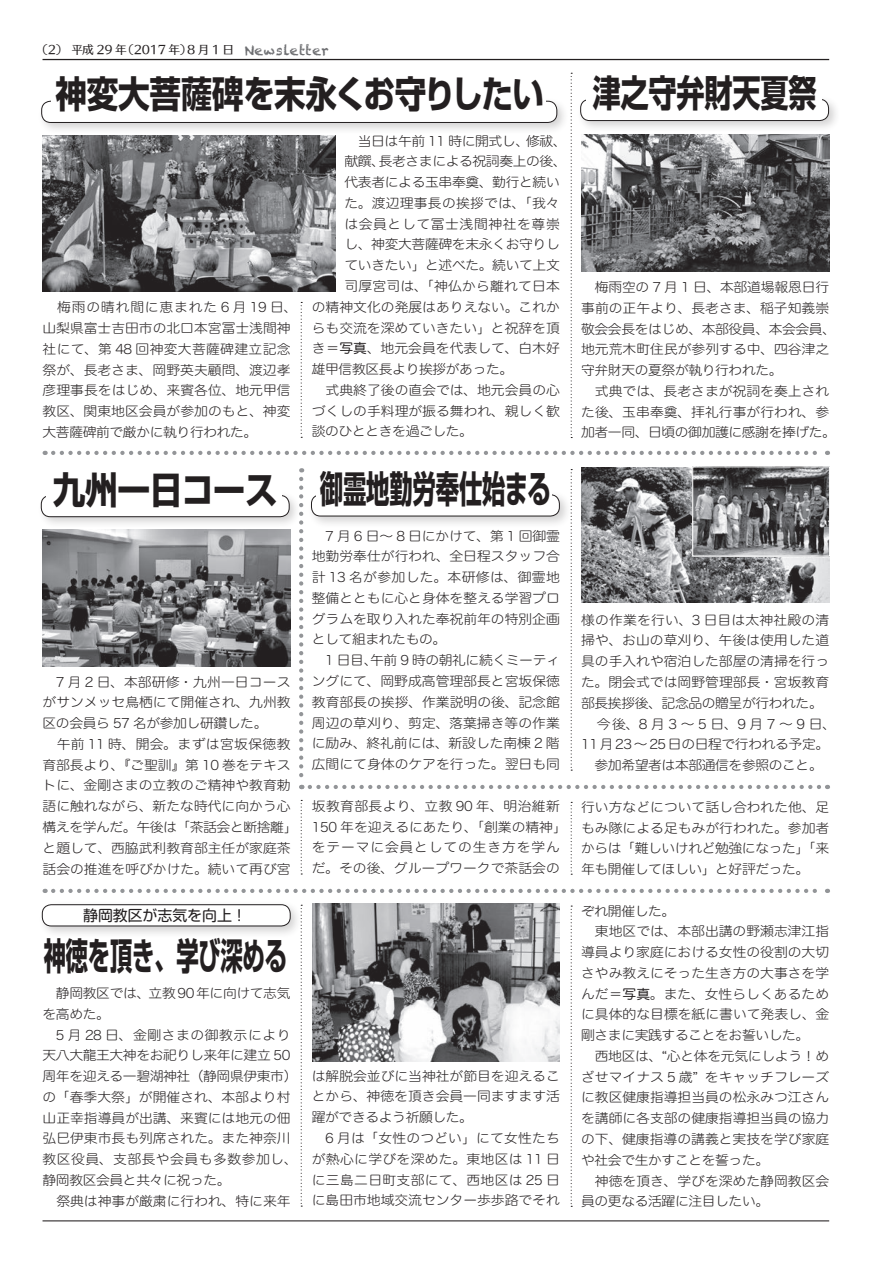
<style>
.page{position:relative;width:893px;height:1263px;background:#fff}
.page>*{position:absolute;margin:0;border:0;box-sizing:border-box;transform-origin:0 0}
.t1{font:700 37.2px "Shin Go Pr 5";letter-spacing:-.01em;color:#231f20;scale:.85 1}
.t2{font:700 37.2px "Shin Go Pr 5";letter-spacing:-.01em;color:#231f20;scale:.6 1}
.t3{font:700 37.2px "Shin Go Pr 5";letter-spacing:-.01em;color:#231f20;scale:.63 1}
.t4{font:700 37.2px "Shin Go Pr 5";letter-spacing:-.01em;color:#231f20;scale:.76 1}
.t5{font:700 37.2px "Shin Go Pr 5";letter-spacing:-.01em;color:#231f20;scale:.88 1}
.t6{font:14.85px "Soft Go Std";color:#231f20}
.t7{font:13.2px/20.7px "Hira Maru Std W2";color:#231f20;scale:1.05 1}
.t8{font:13.2px "Hira Maru Std W2";letter-spacing:-.03em;color:#231f20;scale:1.05 1}
.t9{font:13.2px "Hira Maru Std W2";letter-spacing:-.025em;color:#231f20;scale:1.05 1}
.t10{font:13.2px "Hira Maru Std W2";letter-spacing:.04em;color:#231f20;scale:1.05 1}
.t11{font:11.7px "UD Typos 510 Std";letter-spacing:-.07em;color:#231f20}
.s1{font-family:"Chalkduster";font-size:13.8px;color:#6c6d70}
.s2{font-family:"Hira Maru Std W4"}
</style>
<div class="page">
<hr style="left:43px;top:59px;width:786px;height:1px;background:#231f20">
<hr style="left:43px;top:1220px;width:786px;height:1px;background:#231f20">
<svg style="left:301px;top:939px;width:1px;height:267px"></svg>
<svg style="left:301px;top:800px;width:1px;height:74px"></svg>
<svg style="left:301px;top:302px;width:1px;height:136px"></svg>
<svg style="left:571px;top:905px;width:1px;height:302px"></svg>
<svg style="left:571px;top:802px;width:1px;height:73px"></svg>
<svg style="left:571px;top:469px;width:1px;height:302px"></svg>
<svg style="left:571px;top:73px;width:1px;height:365px"></svg>
<img style="left:312px;top:904px;width:248px;height:157px">
<img style="left:43px;top:530px;width:247px;height:137px">
<img style="left:43px;top:135px;width:293px;height:157px">
<div style="left:38px;top:900px;width:265px;height:39px;background:#231f20;opacity:.2"></div>
<div style="left:42px;top:905px;width:248px;height:21px;background:#fff;border-radius:9px"></div>
<div style="left:42px;top:904px;width:248px;height:22px;border:1px solid #231f20;border-radius:9px"></div>
<svg style="left:53px;top:889px;width:775px;height:4px"></svg>
<svg style="left:53px;top:451px;width:775px;height:4px"></svg>
<svg style="left:299px;top:479px;width:4px;height:310px"></svg>
<svg style="left:310px;top:785px;width:518px;height:4px"></svg>
<img style="left:582px;top:134px;width:247px;height:138px">
<img style="left:582px;top:467px;width:247px;height:136px">
<img style="left:694px;top:468px;width:134px;height:87px">
<div style="left:692px;top:466px;width:138px;height:91px;border:1px solid #fff"></div>
<div style="left:37px;top:97px;width:532px;height:38px;background:#231f20;opacity:.2"></div>
<div style="left:42px;top:101px;width:515px;height:21px;background:#fff;border-radius:9px"></div>
<div style="left:41px;top:101px;width:516px;height:22px;border:1px solid #231f20;border-radius:9px"></div>
<div style="left:52px;top:95px;width:494px;height:12px;background:#fff"></div>
<div style="left:307px;top:491px;width:265px;height:38px;background:#231f20;opacity:.2"></div>
<div style="left:311px;top:495px;width:248px;height:21px;background:#fff;border-radius:9px"></div>
<div style="left:311px;top:495px;width:249px;height:21px;border:1px solid #231f20;border-radius:9px"></div>
<div style="left:317px;top:487px;width:235px;height:13px;background:#fff"></div>
<div style="left:576px;top:95px;width:265px;height:38px;background:#231f20;opacity:.2"></div>
<div style="left:581px;top:99px;width:247px;height:22px;background:#fff;border-radius:9px"></div>
<div style="left:580px;top:99px;width:249px;height:22px;border:1px solid #231f20;border-radius:9px"></div>
<div style="left:586px;top:92px;width:235px;height:13px;background:#fff"></div>
<div style="left:37px;top:491px;width:265px;height:39px;background:#231f20;opacity:.2"></div>
<div style="left:41px;top:495px;width:248px;height:22px;background:#fff;border-radius:9px"></div>
<div style="left:41px;top:495px;width:248px;height:22px;border:1px solid #231f20;border-radius:9px"></div>
<div style="left:47px;top:488px;width:235px;height:13px;background:#fff"></div>
<p class="t11" style="left:37px;top:40px;width:294px">（2）　平成 29 年（2017 年）8 月 1 日　<span class="s1">Newsletter</span></p>
<h1 class="t1" style="left:56px;top:65px;width:576px">神変大菩薩碑を末永くお守りしたい</h1>
<p class="t7" style="left:43px;top:297px;width:244px">　梅雨の晴れ間に恵まれた 6 月 19 日、山梨県富士吉田市の北口本宮冨士浅間神社にて、第 48 回神変大菩薩碑建立記念祭が、長老さま、岡野英夫顧問、渡辺孝彦理事長をはじめ、来賓各位、地元甲信教区、関東地区会員が参加のもと、神変大菩薩碑前で厳かに執り行われた。</p>
<h1 class="t5" style="left:53px;top:460px;width:257px">九州一日コース</h1>
<p class="t7" style="left:43px;top:671px;width:244px">　7 月 2 日、本部研修・九州一日コースがサンメッセ鳥栖にて開催され、九州教区の会員ら 57 名が参加し研鑽した。<br>　午前 11 時、開会。まずは宮坂保徳教育部長より、『ご聖訓』第 10 巻をテキストに、金剛さまの立教のご精神や教育勅語に触れながら、新たな時代に向かう心構えを学んだ。午後は「茶話会と断捨離」と題して、西脇武利教育部主任が家庭茶話会の推進を呼びかけた。続いて再び宮</p>
<p class="t6" style="left:83px;top:905px;width:165px">静岡教区が志気を向上！</p>
<h1 class="t2" style="left:44px;top:926px;width:407px">神徳を頂き、学び深める</h1>
<p class="t7" style="left:43px;top:982px;width:244px">　静岡教区では、立教90年に向けて志気を高めた。<br>　5 月 28 日、金剛さまの御教示により天八大龍王大神をお祀りし来年に建立 50周年を迎える一碧湖神社（静岡県伊東市）の「春季大祭」が開催され、本部より村山正幸指導員が出講、来賓には地元の佃弘巳伊東市長も列席された。また神奈川教区役員、支部長や会員も多数参加し、静岡教区会員と共々に祝った。<br>　祭典は神事が厳粛に行われ、特に来年</p>
<p class="t8" style="left:344px;top:131px;width:213px">　当日は午前 11 時に開式し、修祓、</p>
<p class="t8" style="left:344px;top:152px;width:213px">献饌、長老さまによる祝詞奏上の後、</p>
<p class="t9" style="left:344px;top:172px;width:207px">代表者による玉串奉奠、勤行と続い</p>
<p class="t7" style="left:344px;top:192px;width:207px">た。渡辺理事長の挨拶では、「我々</p>
<p class="t10" style="left:344px;top:214px;width:207px">は会員として冨士浅間神社を尊崇</p>
<p class="t9" style="left:344px;top:235px;width:207px">し、神変大菩薩碑を末永くお守りし</p>
<p class="t9" style="left:344px;top:256px;width:207px">ていきたい」と述べた。続いて上文</p>
<p class="t7" style="left:344px;top:275px;width:207px">司厚宮司は、「神仏から離れて日本</p>
<p class="t7" style="left:312px;top:296px;width:238px">の精神文化の発展はありえない。これか</p>
<p class="t7" style="left:312px;top:317px;width:238px">らも交流を深めていきたい」と祝辞を頂</p>
<p class="t7" style="left:312px;top:338px;width:238px">き＝<span class="s2">写真</span>、地元会員を代表して、白木好</p>
<p class="t8" style="left:312px;top:359px;width:193px">雄甲信教区長より挨拶があった。</p>
<p class="t7" style="left:312px;top:379px;width:238px">　式典終了後の直会では、地元会員の心</p>
<p class="t7" style="left:312px;top:400px;width:238px">づくしの手料理が振る舞われ、親しく歓</p>
<p class="t8" style="left:312px;top:422px;width:155px">談のひとときを過ごした。</p>
<h1 class="t3" style="left:320px;top:459px;width:368px">御霊地勤労奉仕始まる</h1>
<p class="t7" style="left:312px;top:525px;width:238px">　7 月 6 日〜 8 日にかけて、第 1 回御霊地勤労奉仕が行われ、全日程スタッフ合計 13 名が参加した。本研修は、御霊地整備とともに心と身体を整える学習プログラムを取り入れた奉祝前年の特別企画として組まれたもの。<br>　1 日目、午前 9 時の朝礼に続くミーティングにて、岡野成高管理部長と宮坂保徳教育部長の挨拶、作業説明の後、記念館周辺の草刈り、剪定、落葉掃き等の作業に励み、終礼前には、新設した南棟 2 階広間にて身体のケアを行った。翌日も同</p>
<p class="t7" style="left:312px;top:795px;width:244px">坂教育部長より、立教 90 年、明治維新<br>150 年を迎えるにあたり、「創業の精神」をテーマに会員としての生き方を学んだ。その後、グループワークで茶話会の</p>
<p class="t7" style="left:312px;top:1065px;width:238px">は解脱会並びに当神社が節目を迎えることから、神徳を頂き会員一同ますます活躍ができるよう祈願した。<br>　6 月は「女性のつどい」にて女性たちが熱心に学びを深めた。東地区は 11 日に三島二日町支部にて、西地区は 25 日に島田市地域交流センター歩歩路でそれ</p>
<h1 class="t4" style="left:592px;top:64px;width:297px">津之守弁財天夏祭</h1>
<p class="t7" style="left:581px;top:277px;width:244px">　梅雨空の 7 月 1 日、本部道場報恩日行事前の正午より、長老さま、稲子知義崇敬会会長をはじめ、本部役員、本会会員、地元荒木町住民が参列する中、四谷津之守弁財天の夏祭が執り行われた。<br>　式典では、長老さまが祝詞を奏上された後、玉串奉奠、拝礼行事が行われ、参加者一同、日頃の御加護に感謝を捧げた。</p>
<p class="t7" style="left:581px;top:609px;width:250px">様の作業を行い、3 日目は太神社殿の清掃や、お山の草刈り、午後は使用した道具の手入れや宿泊した部屋の清掃を行った。閉会式では岡野管理部長・宮坂教育部長挨拶後、記念品の贈呈が行われた。<br>　今後、8月3〜5日、9月7〜9日、<br>11月23〜25日の日程で行われる予定。　　参加希望者は本部通信を参照のこと。</p>
<p class="t7" style="left:581px;top:796px;width:238px;text-align:justify">行い方などについて話し合われた他、足もみ隊による足もみが行われた。参加者からは「難しいけれど勉強になった」「来年も開催してほしい」と好評だった。</p>
<p class="t7" style="left:581px;top:900px;width:238px">ぞれ開催した。<br>　東地区では、本部出講の野瀬志津江指導員より家庭における女性の役割の大切さやみ教えにそった生き方の大事さを学んだ＝<span class="s2">写真</span>。また、女性らしくあるために具体的な目標を紙に書いて発表し、金剛さまに実践することをお誓いした。<br>　西地区は、“心と体を元気にしよう！めざせマイナス 5 歳” をキャッチフレーズに教区健康指導担当員の松永みつ江さんを講師に各支部の健康指導担当員の協力の下、健康指導の講義と実技を学び家庭や社会で生かすことを誓った。<br>　神徳を頂き、学びを深めた静岡教区会員の更なる活躍に注目したい。</p>
</div>
